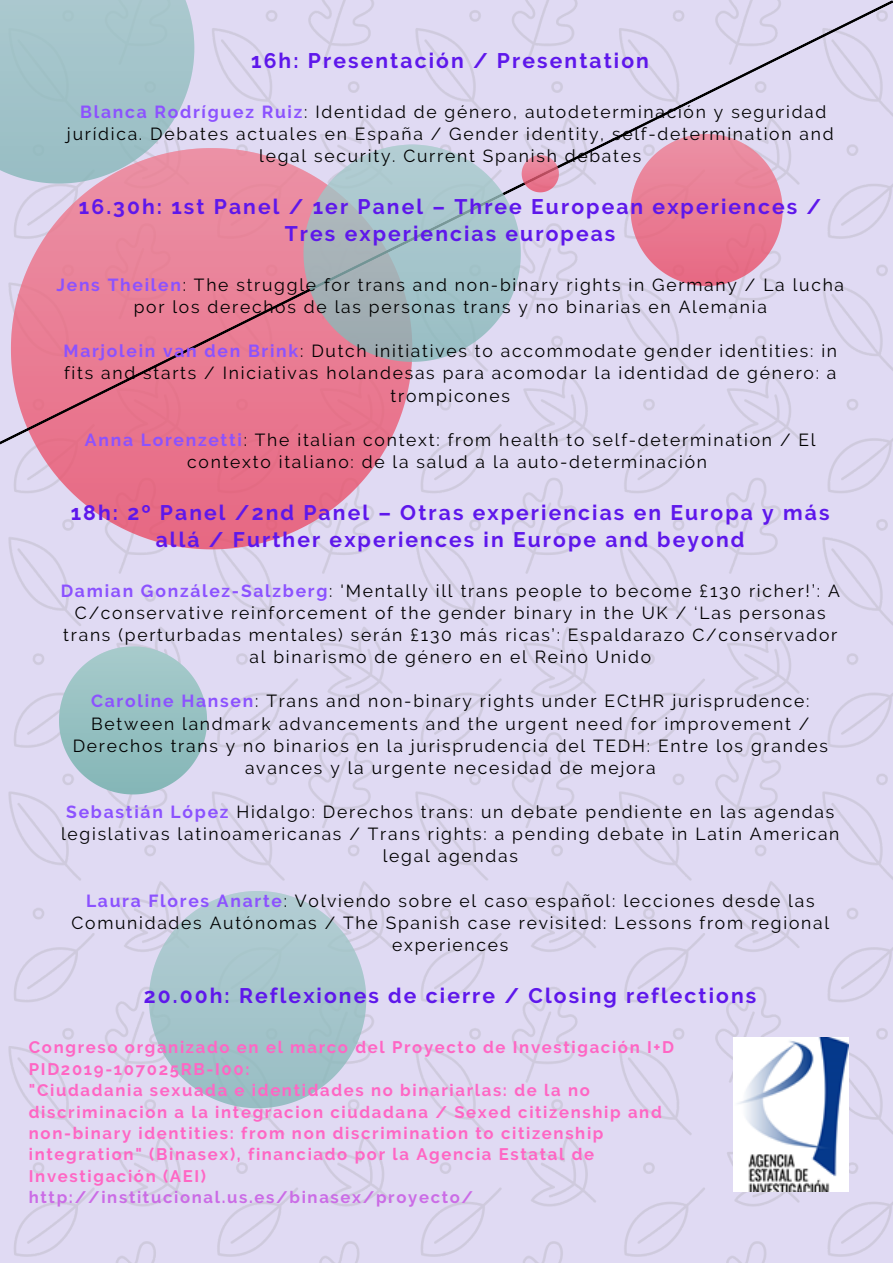
<style>
.page{position:relative;width:893px;height:1263px;background:#fff}
.page>*{position:absolute;margin:0;border:0;box-sizing:border-box;transform-origin:0 0}
.t1{font:700 21.08px/26.7px "Raleway";letter-spacing:.1em;color:#5e17eb;text-align:center}
.t2{font:17.48px/22.1px "Raleway";letter-spacing:.1em;color:#000;text-align:center}
.t3{font:700 16.65px/21.4px "Raleway";letter-spacing:.1em;color:#ff66c4}
.t4{font:700 16.65px "Raleway";letter-spacing:.1em;color:#cb6ce6}
.s1{font-weight:700;color:#8c52ff}
</style>
<div class="page">
<div style="left:0;top:467px;width:893px;height:796px;background:#e0daf3"></div>
<svg style="left:11px;top:467px;width:401px;height:82px;background:#e39bb4"></svg>
<svg style="left:0;top:0;width:893px;height:467px;background:#e0bad2"></svg>
<svg style="left:522px;top:155px;width:37px;height:37px"></svg>
<svg style="left:303px;top:145px;width:218px;height:217px;background:#b2bdc7"></svg>
<svg style="left:59px;top:646px;width:148px;height:148px;background:#a5c5cb"></svg>
<svg style="left:0;top:0;width:194px;height:184px;background:#a9c1c9"></svg>
<svg style="left:149px;top:891px;width:217px;height:217px;background:#b1c9d3"></svg>
<img style="left:734px;top:1038px;width:114px;height:154px">
<p class="t1" style="left:251px;top:47px;width:399px">16h: Presentación / Presentation</p>
<p class="t2" style="left:67px;top:100px;width:768px"><span class="s1">Blanca Rodríguez Ruiz</span>: Identidad de género, autodeterminación y seguridad jurídica. Debates actuales en España / Gender identity, self-determination and legal security. Current Spanish debates</p>
<p class="t1" style="left:79px;top:193px;width:744px">16.30h: 1st Panel / 1er Panel – Three European experiences /<br>Tres experiencias europeas</p>
<p class="t2" style="left:56px;top:274px;width:789px"><span class="s1">Jens Theilen</span>: The struggle for trans and non-binary rights in Germany / La lucha por los derechos de las personas trans y no binarias en Alemania</p>
<p class="t2" style="left:63px;top:340px;width:775px"><span class="s1">Marjolein van den Brink</span>: Dutch initiatives to accommodate gender identities: in fits and starts / Iniciativas holandesas para acomodar la identidad de género: a trompicones</p>
<p class="t2" style="left:85px;top:428px;width:732px"><span class="s1">Anna Lorenzetti</span>: The italian context: from health to self-determination / El contexto italiano: de la salud a la auto-determinación</p>
<p class="t1" style="left:71px;top:499px;width:760px">18h: 2º Panel /2nd Panel – Otras experiencias en Europa y más allá / Further experiences in Europe and beyond</p>
<p class="t2" style="left:61px;top:579px;width:780px"><span class="s1">Damian González-Salzberg</span>: 'Mentally ill trans people to become £130 richer!’: A C/conservative reinforcement of the gender binary in the UK / ‘Las personas trans (perturbadas mentales) serán £130 más ricas’: Espaldarazo C/conservador al binarismo de género en el Reino Unido</p>
<p class="t2" style="left:73px;top:690px;width:756px"><span class="s1">Caroline Hansen</span>: Trans and non-binary rights under ECtHR jurisprudence:<br>Between landmark advancements and the urgent need for improvement / Derechos trans y no binarios en la jurisprudencia del TEDH: Entre los grandes avances y la urgente necesidad de mejora</p>
<p class="t2" style="left:61px;top:801px;width:780px"><span class="s1">Sebastián López</span> Hidalgo: Derechos trans: un debate pendiente en las agendas legislativas latinoamericanas / Trans rights: a pending debate in Latin American legal agendas</p>
<p class="t2" style="left:71px;top:889px;width:759px"><span class="s1">Laura Flores Anarte</span>: Volviendo sobre el caso español: lecciones desde las<br>Comunidades Autónomas / The Spanish case revisited: Lessons from regional experiences</p>
<p class="t1" style="left:144px;top:982px;width:614px">20.00h: Reflexiones de cierre / Closing reflections</p>
<p class="t3" style="left:29px;top:1037px;width:647px">Congreso organizado en el marco del Proyecto de Investigación I+D<br>PID2019-107025RB-I00:</p>
<p class="t3" style="left:29px;top:1079px;width:634px">"Ciudadania sexuada e identidades no binariarlas: de la no discriminacion a la integracion ciudadana / Sexed citizenship and non-binary identities: from non discrimination to citizenship integration" (Binasex), financiado por la Agencia Estatal de Investigación (AEI)</p>
<p class="t4" style="left:29px;top:1187px;width:446px">http://institucional.us.es/binasex/proyecto/</p>
</div>
